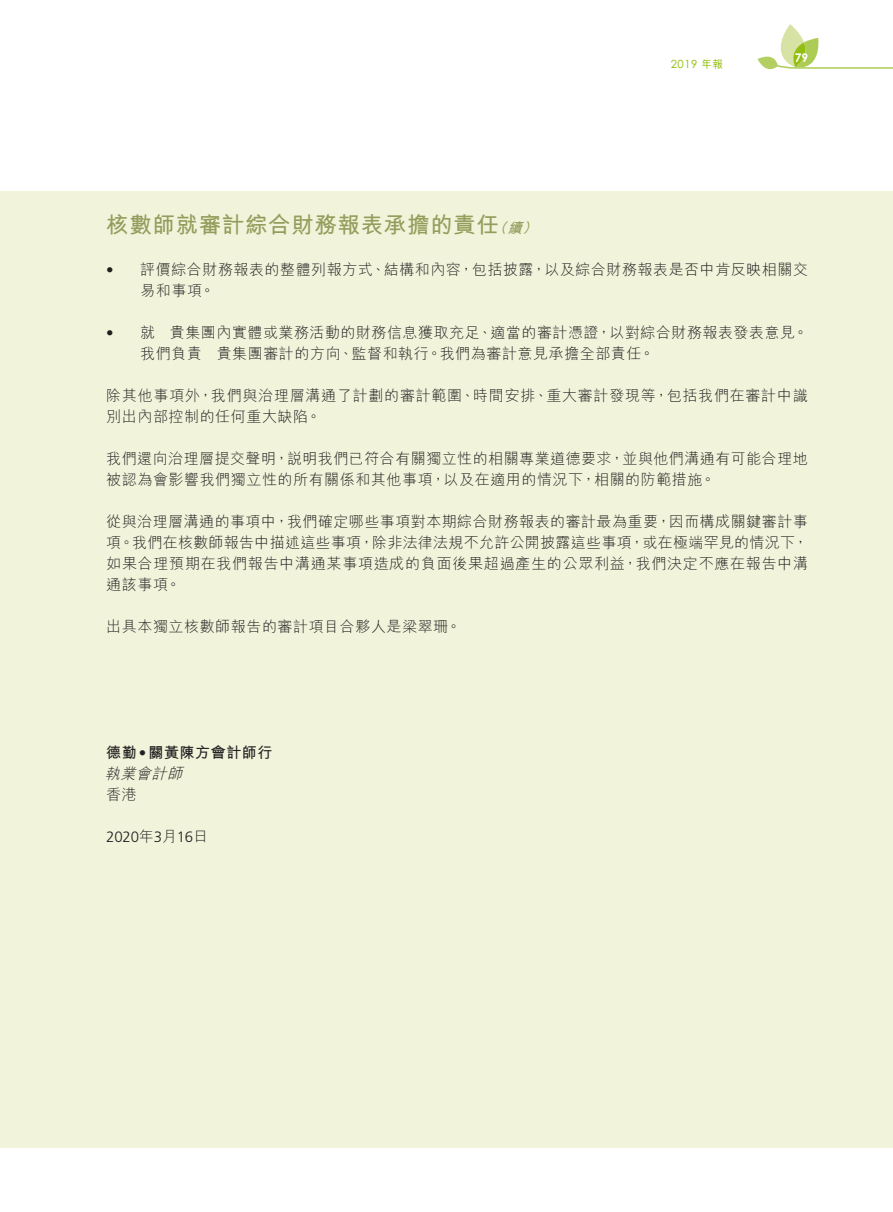
<style>
.page{position:relative;width:893px;height:1212px;background:#fff}
.page>*{position:absolute;margin:0;border:0;box-sizing:border-box;transform-origin:0 0}
.Heading_1{font:700 22.5px "M Hei HK";letter-spacing:.03em;color:#949d5c}
.Body_Text{font:300 15px/21px "M Hei HK";letter-spacing:.04em;color:#231f20}
.Body_Text-2{font:700 15px "M Hei HK";letter-spacing:.04em;color:#231f20}
.Body_Text-3{font:300 15px "Frutiger LT Std";letter-spacing:-.01em;color:#231f20}
.Body_Text-4{font:italic 300 15px "M Hei HK";color:#231f20}
.t1{font:700 12px "Century Gothic Pro";color:#fff}
.t2{font:11.25px "Century Gothic Pro";color:#8bbb00}
.s1{font-family:"M Hei HK";font-weight:500;font-size:10.5px}
.s2{font-style:italic;font-size:14.25px}
.s3{font-family:"Frutiger LT Std"}
.s4{font-family:"M Hei HK"}
</style>
<div class="page">
<div style="left:0;top:191px;width:893px;height:957px;background:#f1f4db"></div>
<svg style="left:757px;top:24px;width:136px;height:46px"></svg>
<p class="t2" style="left:671px;top:57px;width:54px">2019 <span class="s1">年報</span></p>
<p class="t1" style="left:795px;top:50px;width:15px">79</p>
<p class="Heading_1" style="left:106px;top:208px;width:437px">核數師就審計綜合財務報表承擔的責任<span class="s2">（續）</span></p>
<p class="Body_Text" style="left:140px;top:258px;width:669px;text-indent:-34px"><span class="s3">•</span> 評價綜合財務報表的整體列報方式、結構和內容，包括披露，以及綜合財務報表是否中肯反映相關交易和事項。</p>
<p class="Body_Text" style="left:140px;top:321px;width:669px;text-indent:-34px"><span class="s3">•</span> 就 貴集團內實體或業務活動的財務信息獲取充足、適當的審計憑證，以對綜合財務報表發表意見。我們負責 貴集團審計的方向、監督和執行。我們為審計意見承擔全部責任。</p>
<p class="Body_Text" style="left:106px;top:384px;width:703px">除其他事項外，我們與治理層溝通了計劃的審計範圍、時間安排、重大審計發現等，包括我們在審計中識別出內部控制的任何重大缺陷。</p>
<p class="Body_Text" style="left:106px;top:447px;width:703px">我們還向治理層提交聲明，說明我們已符合有關獨立性的相關專業道德要求，並與他們溝通有可能合理地被認為會影響我們獨立性的所有關係和其他事項，以及在適用的情況下，相關的防範措施。</p>
<p class="Body_Text" style="left:106px;top:510px;width:703px;text-align:justify">從與治理層溝通的事項中，我們確定哪些事項對本期綜合財務報表的審計最為重要，因而構成關鍵審計事項。我們在核數師報告中描述這些事項，除非法律法規不允許公開披露這些事項，或在極端罕見的情況下，如果合理預期在我們報告中溝通某事項造成的負面後果超過產生的公眾利益，我們決定不應在報告中溝通該事項。</p>
<p class="Body_Text" style="left:106px;top:615px;width:356px">出具本獨立核數師報告的審計項目合夥人是梁翠珊。</p>
<p class="Body_Text-2" style="left:106px;top:741px;width:168px">德勤<span class="s3">•</span>關黃陳方會計師行</p>
<p class="Body_Text-4" style="left:105px;top:766px;width:83px">執業會計師</p>
<p class="Body_Text" style="left:106px;top:783px;width:32px">香港</p>
<p class="Body_Text-3" style="left:106px;top:828px;width:103px">2020<span class="s4">年</span>3<span class="s4">月</span>16<span class="s4">日</span></p>
</div>
